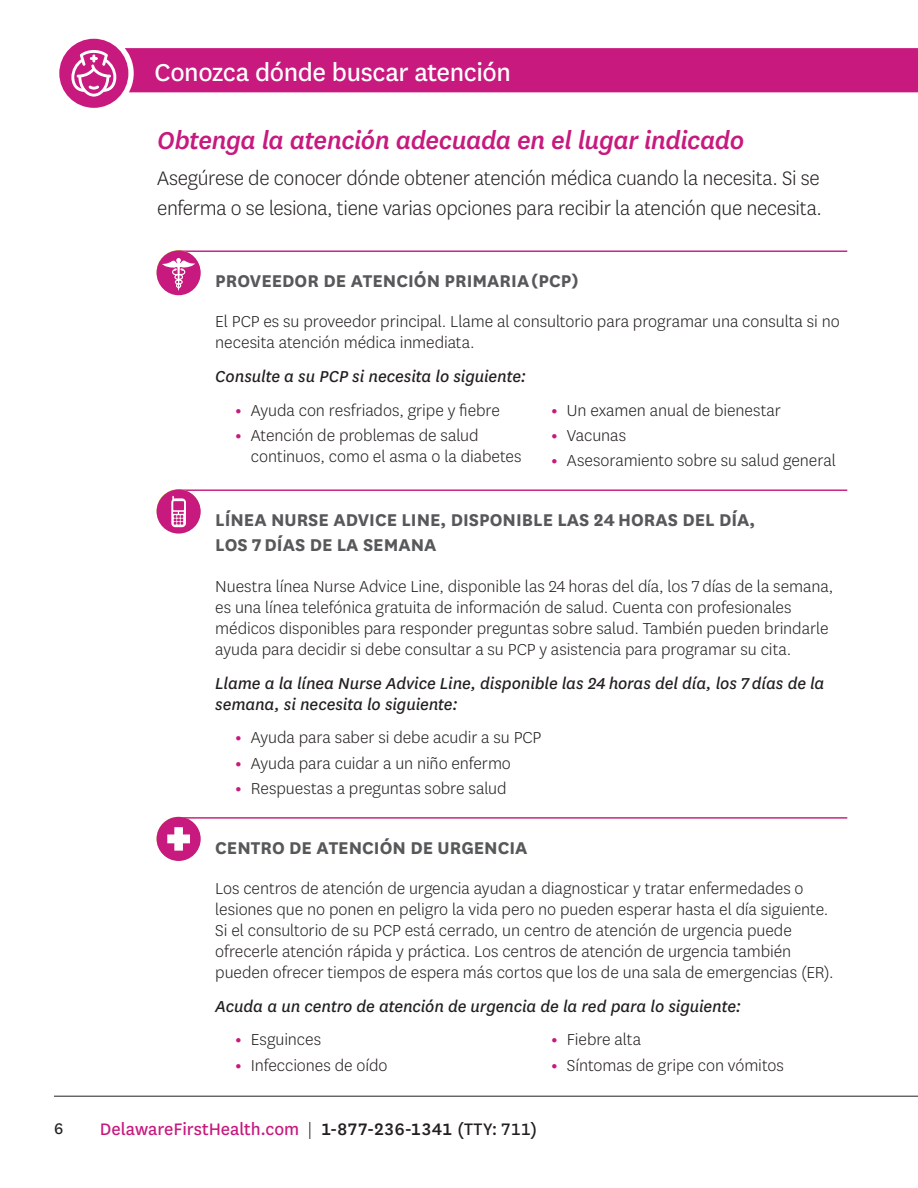
<style>
.page{position:relative;width:918px;height:1188px;background:#fff}
.page>*{position:absolute;margin:0;border:0;box-sizing:border-box;transform-origin:0 0}
.t1{font:italic 500 28.5px "Centene Sans";letter-spacing:-.02em;color:#c7197e}
.t2{font:28.5px "Centene Sans";letter-spacing:-.015em;color:#fff}
.t3{font:300 22.8px/30px "Centene Sans";letter-spacing:-.015em;color:#231f20}
.t4{font:700 19.95px/25.7px "Centene Sans";color:#57585a}
.t5{font:19.5px "Centene Sans";color:#c7197e}
.t6{font:300 18.6px/21px "Centene Sans";letter-spacing:-.005em;color:#231f20}
.t7{font:italic 18.6px/21px "Centene Sans";letter-spacing:-.005em;color:#231f20}
.t8{font:700 18.6px "Centene Sans";color:#c7197e}
.t9{font:18px "Centene Sans";color:#231f20}
.s1{font-weight:700;color:#c7197e}
.s2{font-weight:300;color:#231f20}
.s3{font-weight:500;color:#231f20}
.s4{color:#231f20}
</style>
<div class="page">
<hr style="left:54px;top:1096px;width:864px;height:1px;background:#231f20">
<hr style="left:178px;top:817px;width:669px;height:2px;background:#c7197e">
<hr style="left:178px;top:490px;width:669px;height:1px;background:#c7197e">
<hr style="left:178px;top:251px;width:669px;height:1px;background:#c7197e">
<div style="left:94px;top:48px;width:824px;height:44px;background:#c7197e"></div>
<div style="left:54px;top:33px;width:80px;height:80px;background:#fff;border-radius:50%"></div>
<svg style="left:59px;top:39px;width:69px;height:69px"></svg>
<svg style="left:157px;top:251px;width:44px;height:44px"></svg>
<svg style="left:157px;top:250px;width:43px;height:44px"></svg>
<svg style="left:157px;top:490px;width:44px;height:44px"></svg>
<svg style="left:157px;top:489px;width:43px;height:44px"></svg>
<svg style="left:157px;top:817px;width:44px;height:44px"></svg>
<svg style="left:157px;top:817px;width:43px;height:43px"></svg>
<p class="t9" style="left:54px;top:1117px;width:11px">6</p>
<h2 class="t2" style="left:155px;top:53px;width:358px">Conozca dónde buscar atención</h2>
<p class="t1" style="left:157px;top:121px;width:589px">Obtenga la atención adecuada en el lugar indicado</p>
<p class="t3" style="left:157px;top:163px;width:666px">Asegúrese de conocer dónde obtener atención médica cuando la necesita. Si se enferma o se lesiona, tiene varias opciones para recibir la atención que necesita.</p>
<p class="t4" style="left:215px;top:266px;width:365px">PROVEEDOR DE ATENCIÓN PRIMARIA (PCP)</p>
<p class="t6" style="left:215px;top:310px;width:626px">El PCP es su proveedor principal. Llame al consultorio para programar una consulta si no necesita atención médica inmediata.</p>
<p class="t7" style="left:215px;top:365px;width:312px">Consulte a su PCP si necesita lo siguiente:</p>
<p class="t6" style="left:235px;top:399px;width:266px"><span class="s1">•</span> Ayuda con resfriados, gripe y febre</p>
<p class="t6" style="left:251px;top:424px;width:272px;text-indent:-16px"><span class="s1">•</span> Atención de problemas de salud continuos, como el asma o la diabetes</p>
<p class="t6" style="left:551px;top:399px;width:231px"><span class="s1">•</span> Un examen anual de bienestar</p>
<p class="t6" style="left:551px;top:424px;width:76px"><span class="s1">•</span> Vacunas</p>
<p class="t6" style="left:551px;top:450px;width:286px"><span class="s1">•</span> Asesoramiento sobre su salud general</p>
<p class="t4" style="left:215px;top:505px;width:542px">LÍNEA NURSE ADVICE LINE, DISPONIBLE LAS 24 HORAS DEL DÍA,<br>LOS 7 DÍAS DE LA SEMANA</p>
<p class="t6" style="left:215px;top:575px;width:620px">Nuestra línea Nurse Advice Line, disponible las 24 horas del día, los 7 días de la semana, es una línea telefónica gratuita de información de salud. Cuenta con profesionales médicos disponibles para responder preguntas sobre salud. También pueden brindarle ayuda para decidir si debe consultar a su PCP y asistencia para programar su cita.</p>
<p class="t7" style="left:215px;top:672px;width:611px">Llame a la línea Nurse Advice Line, disponible las 24 horas del día, los 7 días de la semana, si necesita lo siguiente:</p>
<p class="t6" style="left:235px;top:727px;width:308px"><span class="s1">•</span> Ayuda para saber si debe acudir a su PCP</p>
<p class="t6" style="left:235px;top:752px;width:277px"><span class="s1">•</span> Ayuda para cuidar a un niño enfermo</p>
<p class="t6" style="left:235px;top:777px;width:273px"><span class="s1">•</span> Respuestas a preguntas sobre salud</p>
<p class="t4" style="left:215px;top:833px;width:314px">CENTRO DE ATENCIÓN DE URGENCIA</p>
<p class="t6" style="left:215px;top:877px;width:620px">Los centros de atención de urgencia ayudan a diagnosticar y tratar enfermedades o lesiones que no ponen en peligro la vida pero no pueden esperar hasta el día siguiente.<br>Si el consultorio de su PCP está cerrado, un centro de atención de urgencia puede ofrecerle atención rápida y práctica. Los centros de atención de urgencia también pueden ofrecer tiempos de espera más cortos que los de una sala de emergencias (ER).</p>
<p class="t7" style="left:215px;top:995px;width:527px">Acuda a un centro de atención de urgencia de la red para lo siguiente:</p>
<p class="t8" style="left:235px;top:1027px;width:8px">•</p>
<p class="t6" style="left:251px;top:1029px;width:72px">Esguinces</p>
<p class="t6" style="left:235px;top:1054px;width:154px"><span class="s1">•</span> Infecciones de oído</p>
<p class="t6" style="left:551px;top:1029px;width:91px"><span class="s1">•</span> Fiebre alta</p>
<p class="t6" style="left:551px;top:1054px;width:234px"><span class="s1">•</span> Síntomas de gripe con vómitos</p>
<p class="t5" style="left:100px;top:1116px;width:439px">DelawareFirstHealth.com <span class="s2">|</span> <span class="s3">1‑877‑236‑1341</span> <span class="s4">(TTY: 711)</span></p>
</div>
